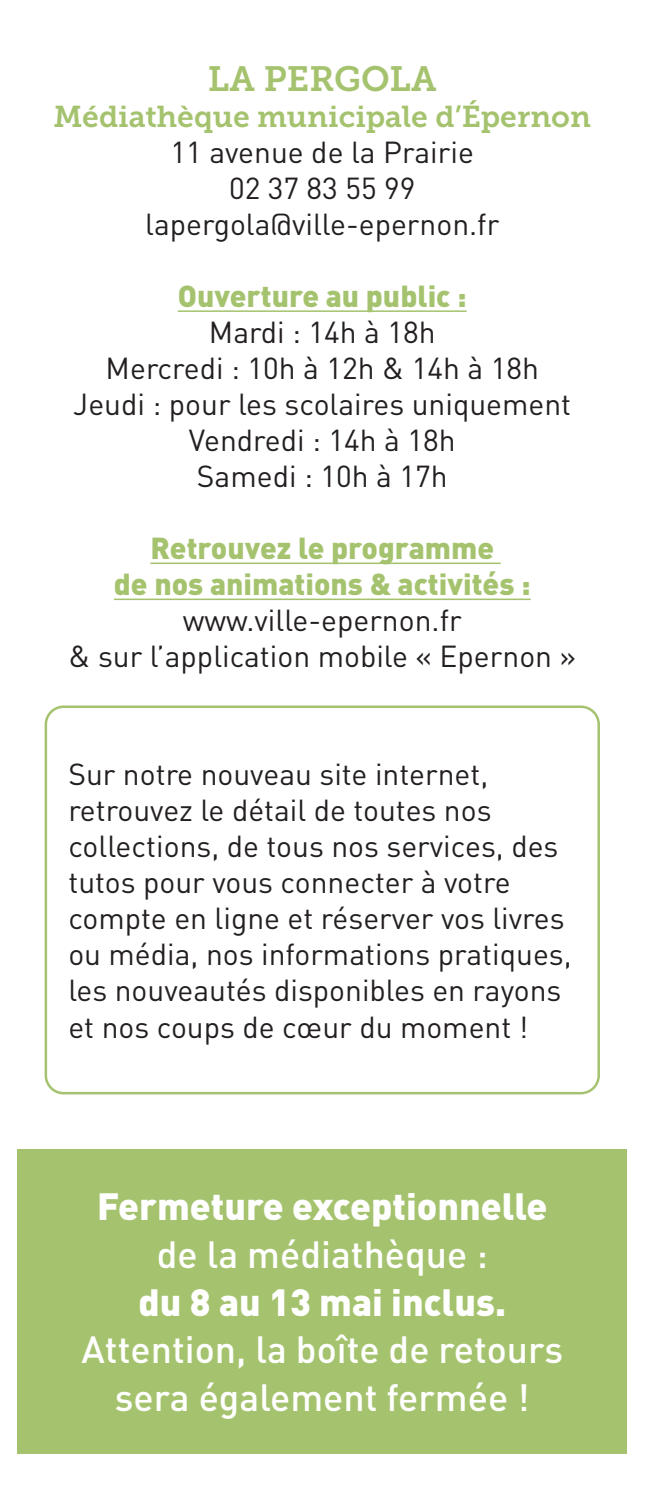
<style>
.page{position:relative;width:648px;height:1489px;background:#fff}
.page>*{position:absolute;margin:0;border:0;box-sizing:border-box;transform-origin:0 0}
.t1{font:500 37.5px/47.5px "DIN Pro";color:#fff;text-align:center}
.t2{font:900 37.5px "DIN Pro";color:#fff}
.t3{font:35px "Museo Slab 700";color:#a5c36e}
.t4{font:30px/36px "DIN Pro";color:#231f20}
.t5{font:900 30px "DIN Pro";color:#a5c36e}
.t6{font:30px "Museo Slab 700";color:#a5c36e}
</style>
<div class="page">
<hr style="left:178px;top:310px;width:289px;height:2px;background:#a5c36e">
<hr style="left:150px;top:562px;width:351px;height:2px;background:#a5c36e">
<hr style="left:114px;top:598px;width:417px;height:2px;background:#a5c36e">
<div style="left:18px;top:1148px;width:609px;height:305px;background:#a5c36e"></div>
<div style="left:45px;top:705px;width:555px;height:389px;border:2px solid #a5c36e;border-radius:18px"></div>
<p class="t3" style="left:208px;top:59px;width:230px">LA PERGOLA</p>
<p class="t6" style="left:53px;top:100px;width:539px">Médiathèque municipale d’Épernon</p>
<p class="t4" style="left:171px;top:133px;width:305px">11 avenue de la Prairie</p>
<p class="t4" style="left:229px;top:169px;width:188px">02 37 83 55 99</p>
<p class="t4" style="left:145px;top:205px;width:356px">lapergola@ville-epernon.fr</p>
<p class="t5" style="left:178px;top:276px;width:290px">Ouverture au public :</p>
<p class="t4" style="left:209px;top:313px;width:228px">Mardi : 14h à 18h</p>
<p class="t4" style="left:106px;top:349px;width:435px">Mercredi : 10h à 12h &amp; 14h à 18h</p>
<p class="t4" style="left:73px;top:385px;width:499px">Jeudi : pour les scolaires uniquement</p>
<p class="t4" style="left:189px;top:421px;width:268px">Vendredi : 14h à 18h</p>
<p class="t4" style="left:197px;top:457px;width:252px">Samedi : 10h à 17h</p>
<p class="t5" style="left:150px;top:528px;width:345px">Retrouvez le programme</p>
<p class="t5" style="left:114px;top:564px;width:418px">de nos animations &amp; activités :</p>
<p class="t4" style="left:183px;top:601px;width:280px">www.ville-epernon.fr</p>
<p class="t4" style="left:68px;top:637px;width:509px">&amp; sur l’application mobile « Epernon »</p>
<p class="t4" style="left:68px;top:755px;width:421px">Sur notre nouveau site internet,</p>
<p class="t4" style="left:68px;top:791px;width:505px">retrouvez le détail de toutes nos collections, de tous nos services, des tutos pour vous connecter à votre compte en ligne et réserver vos livres ou média, nos informations pratiques, les nouveautés disponibles en rayons et nos coups de cœur du moment !</p>
<p class="t2" style="left:97px;top:1181px;width:452px">Fermeture exceptionnelle</p>
<p class="t1" style="left:157px;top:1229px;width:332px">de la médiathèque :</p>
<p class="t2" style="left:138px;top:1276px;width:369px">du 8 au 13 mai inclus.</p>
<p class="t1" style="left:81px;top:1324px;width:483px">Attention, la boîte de retours sera également fermée !</p>
</div>
